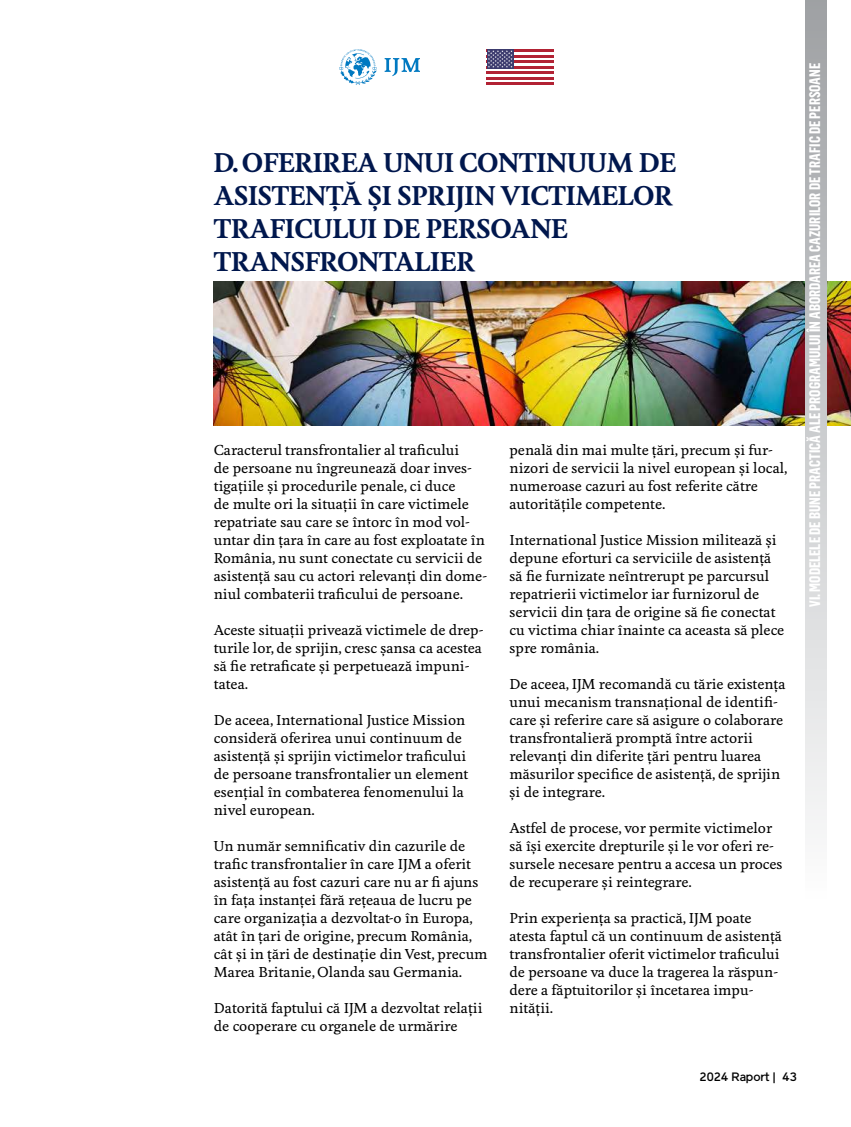
<style>
.page{position:relative;width:851px;height:1127px;background:#fff}
.page>*{position:absolute;margin:0;border:0;box-sizing:border-box;transform-origin:0 0}
.t1{font:700 25.5px/33px "Feijoa";letter-spacing:-.01em;color:#00174d}
.t2{font:700 15px "Flama Cond";color:#fff}
.t3{font:500 13.5px/18px "Feijoa";color:#000}
.t4{font:500 12px "Reader";color:#000}
</style>
<div class="page">
<svg style="left:384px;top:58px;width:36px;height:18px"></svg>
<svg style="left:339px;top:49px;width:37px;height:36px"></svg>
<hr style="left:486px;top:49px;width:68px;height:3px;background:#b22234">
<hr style="left:486px;top:55px;width:68px;height:3px;background:#b22234">
<hr style="left:486px;top:60px;width:68px;height:3px;background:#b22234">
<hr style="left:486px;top:66px;width:68px;height:3px;background:#b22234">
<hr style="left:486px;top:71px;width:68px;height:3px;background:#b22234">
<hr style="left:486px;top:77px;width:68px;height:3px;background:#b22234">
<hr style="left:486px;top:82px;width:68px;height:3px;background:#b22234">
<div style="left:486px;top:49px;width:27px;height:20px;background:#3c3b6e"></div>
<svg style="left:488px;top:50px;width:24px;height:18px"></svg>
<img style="left:214px;top:282px;width:636px;height:143px">
<div style="left:805px;top:0;width:21px;height:901px;background:linear-gradient(to bottom,#9ea0a3,#fcfcfd)"></div>
<h1 class="t1" style="left:214px;top:146px;width:464px">D. OFERIREA UNUI CONTINUUM DE<br>ASISTENȚĂ ȘI SPRIJIN VICTIMELOR<br>TRAFICULUI DE PERSOANE<br>TRANSFRONTALIER</h1>
<p class="t3" style="left:214px;top:441px;width:275px">Caracterul transfrontalier al traficului<br>de persoane nu îngreunează doar inves&shy;tigațiile și procedurile penale, ci duce<br>de multe ori la situații în care victimele repatriate sau care se întorc în mod vol&shy;untar din țara în care au fost exploatate în România, nu sunt conectate cu servicii de asistență sau cu actori relevanți din dome&shy;niul combaterii traficului de persoane.</p>
<p class="t3" style="left:214px;top:621px;width:271px">Aceste situații privează victimele de drep&shy;turile lor, de sprijin, cresc șansa ca acestea să fie retraficate și perpetuează impuni&shy;tatea.</p>
<p class="t3" style="left:214px;top:711px;width:256px">De aceea, International Justice Mission consideră oferirea unui continuum de asistență și sprijin victimelor traficului de persoane transfrontalier un element esențial în combaterea fenomenului la nivel european.</p>
<p class="t3" style="left:214px;top:837px;width:275px">Un număr semnificativ din cazurile de trafic transfrontalier în care IJM a oferit asistență au fost cazuri care nu ar fi ajuns în fața instanței fără rețeaua de lucru pe care organizația a dezvoltat-o în Europa, atât în țari de origine, precum România, cât și in țări de destinație din Vest, precum Marea Britanie, Olanda sau Germania.</p>
<p class="t3" style="left:214px;top:999px;width:270px">Datorită faptului că IJM a dezvoltat relații de cooperare cu organele de urmărire</p>
<p class="t3" style="left:509px;top:441px;width:279px">penală din mai multe țări, precum și fur&shy;nizori de servicii la nivel european și local, numeroase cazuri au fost referite către autoritățile competente.</p>
<p class="t3" style="left:509px;top:531px;width:276px">International Justice Mission militează și depune eforturi ca serviciile de asistență să fie furnizate neîntrerupt pe parcursul repatrierii victimelor iar furnizorul de servicii din țara de origine să fie conectat cu victima chiar înainte ca aceasta să plece spre românia.</p>
<p class="t3" style="left:509px;top:675px;width:277px">De aceea, IJM recomandă cu tărie existența unui mecanism transnațional de identifi&shy;care și referire care să asigure o colaborare transfrontalieră promptă între actorii relevanți din diferite țări pentru luarea măsurilor specifice de asistență, de sprijin și de integrare.</p>
<p class="t3" style="left:509px;top:819px;width:274px">Astfel de procese, vor permite victimelor să își exercite drepturile și le vor oferi re&shy;sursele necesare pentru a accesa un proces de recuperare și reintegrare.</p>
<p class="t3" style="left:509px;top:909px;width:274px">Prin experiența sa practică, IJM poate atesta faptul că un continuum de asistență transfrontalier oferit victimelor traficului de persoane va duce la tragerea la răspun&shy;dere a făptuitorilor și încetarea impu&shy;nității.</p>
<p class="t2" style="left:804px;top:607px;width:545px;rotate:-90deg">VI. MODELELE DE BUNE PRACTICĂ ALE PROGRAMULUI ÎN ABORDAREA CAZURILOR DE TRAFIC DE PERSOANE</p>
<p class="t4" style="left:699px;top:1069px;width:98px">2024 Raport | 43</p>
</div>
